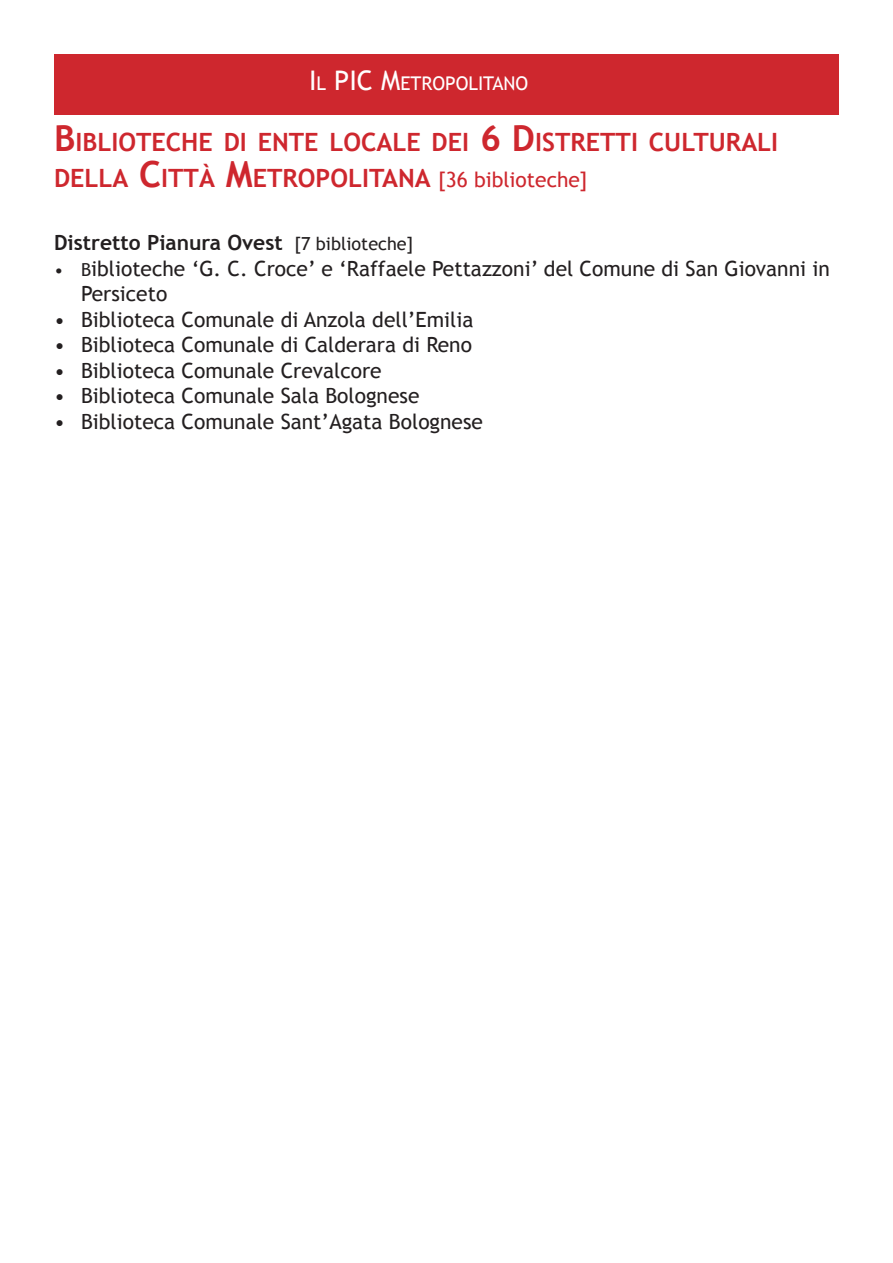
<style>
.page{position:relative;width:893px;height:1263px;background:#fff}
.page>*{position:absolute;margin:0;border:0;box-sizing:border-box;transform-origin:0 0}
.t1{font:700 25.2px "Trebuchet MS";color:#ce272e}
.t2{font:21px/25.5px "Trebuchet MS";color:#231f20}
.t3{font:700 21px "Trebuchet MS";color:#231f20}
.t4{font:18.9px "Trebuchet MS";color:#fff}
.s1{font-size:27px}
.s2{font-size:36px}
.s3{font-weight:400;font-size:21px}
.s4{font-weight:400;font-size:18px}
.s5{font-size:18px}
</style>
<div class="page">
<div style="left:54px;top:54px;width:785px;height:61px;background:#ce272e"></div>
<p class="t4" style="left:309px;top:73px;width:221px"><span class="s1">I</span>L <span class="s1">PIC M</span>ETROPOLITANO</p>
<p class="t1" style="left:54px;top:126px;width:726px"><span class="s2">B</span>IBLIOTECHE DI ENTE LOCALE DEI <span class="s2">6 D</span>ISTRETTI CULTURALI</p>
<p class="t1" style="left:54px;top:162px;width:535px">DELLA <span class="s2">C</span>ITTÀ <span class="s2">M</span>ETROPOLITANA <span class="s3">[36 biblioteche]</span></p>
<p class="t3" style="left:54px;top:230px;width:361px">Distretto Pianura Ovest <span class="s4">[7 biblioteche]</span></p>
<p class="t2" style="left:81px;top:256px;width:750px;text-indent:-27px"><span class="s5">• B</span>iblioteche ‘G. C. Croce’ e ‘Raffaele Pettazzoni’ del Comune di San Giovanni in<br>Persiceto</p>
<p class="t2" style="left:54px;top:307px;width:421px">• Biblioteca Comunale di Anzola dell’Emilia</p>
<p class="t2" style="left:54px;top:332px;width:420px">• Biblioteca Comunale di Calderara di Reno</p>
<p class="t2" style="left:54px;top:358px;width:329px">• Biblioteca Comunale Crevalcore</p>
<p class="t2" style="left:54px;top:383px;width:367px">• Biblioteca Comunale Sala Bolognese</p>
<p class="t2" style="left:54px;top:409px;width:430px">• Biblioteca Comunale Sant’Agata Bolognese</p>
</div>
